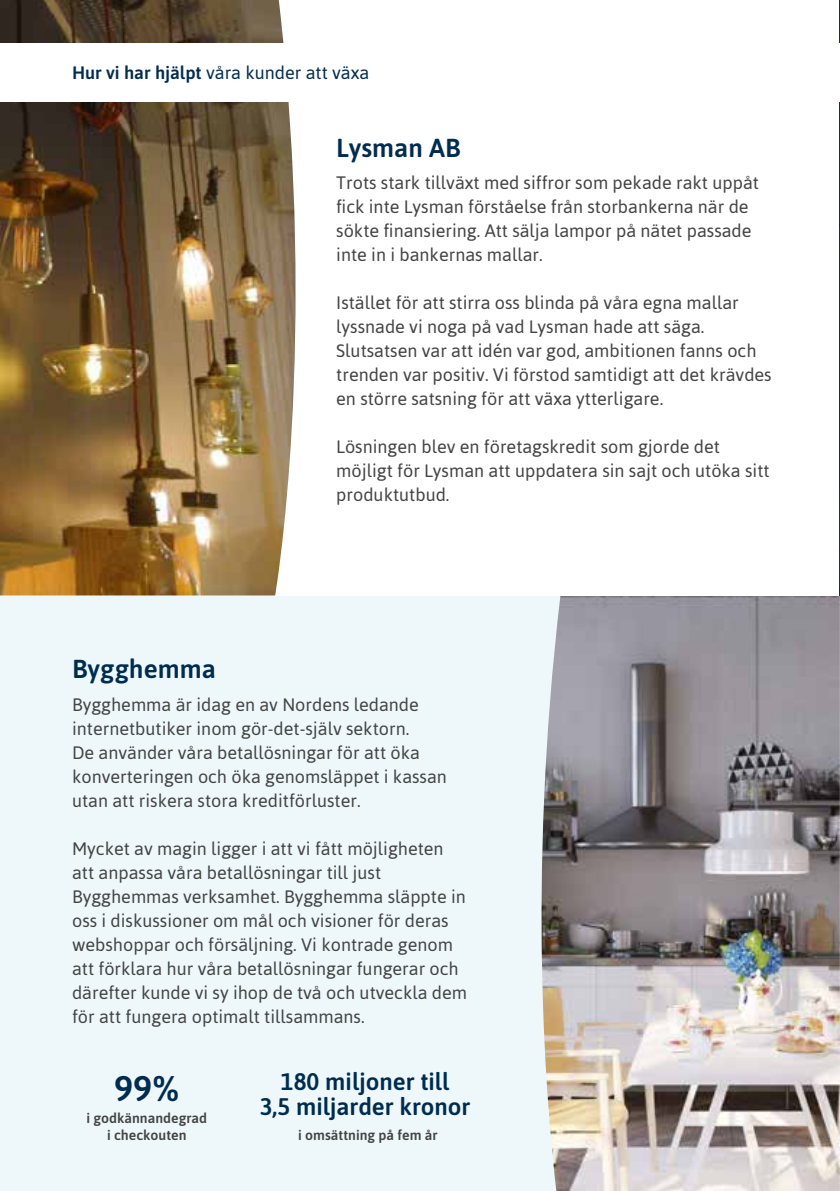
<style>
.page{position:relative;width:840px;height:1191px;background:#fff}
.page>*{position:absolute;margin:0;border:0;box-sizing:border-box;transform-origin:0 0}
.t1{font:600 35.6px "Asap";color:#002c50}
.t2{font:600 26px "Asap";color:#002c50}
.t3{font:600 24px/25.2px "Asap";color:#002c50;text-align:center}
.t4{font:18px/24px "Asap";color:#444}
.t5{font:18px "Asap";color:#002c50}
.t6{font:600 14px/16.8px "Asap";color:#444;text-align:center}
.s1{font-weight:600}
</style>
<div class="page">
<div style="left:0;top:596px;width:839px;height:595px;background:#eef8fb"></div>
<img style="left:839px;top:0;width:1px;height:595px">
<img style="left:0;top:0;width:296px;height:595px">
<img style="left:541px;top:596px;width:298px;height:595px">
<div style="left:0;top:43px;width:839px;height:59px;background:#fff"></div>
<p class="t5" style="left:72px;top:63px;width:298px"><span class="s1">Hur vi har hjälpt</span> våra kunder att växa</p>
<h2 class="t2" style="left:336px;top:130px;width:126px">Lysman AB</h2>
<p class="t4" style="left:336px;top:171px;width:424px">Trots stark tillväxt med siffror som pekade rakt uppåt fick inte Lysman förståelse från storbankerna när de sökte finansiering. Att sälja lampor på nätet passade inte in i bankernas mallar.</p>
<p class="t4" style="left:336px;top:290px;width:436px">Istället för att stirra oss blinda på våra egna mallar lyssnade vi noga på vad Lysman hade att säga.<br>Slutsatsen var att idén var god, ambitionen fanns och trenden var positiv. Vi förstod samtidigt att det krävdes en större satsning för att växa ytterligare.</p>
<p class="t4" style="left:336px;top:434px;width:434px">Lösningen blev en företagskredit som gjorde det möjligt för Lysman att uppdatera sin sajt och utöka sitt produktutbud.</p>
<h2 class="t2" style="left:72px;top:650px;width:145px">Bygghemma</h2>
<p class="t4" style="left:72px;top:693px;width:376px">Bygghemma är idag en av Nordens ledande internetbutiker inom gör-det-själv sektorn.<br>De använder våra betallösningar för att öka konverteringen och öka genomsläppet i kassan utan att riskera stora kreditförluster.</p>
<p class="t4" style="left:72px;top:836px;width:396px">Mycket av magin ligger i att vi fått möjligheten att anpassa våra betallösningar till just Bygghemmas verksamhet. Bygghemma släppte in oss i diskussioner om mål och visioner för deras webshoppar och försäljning. Vi kontrade genom att förklara hur våra betallösningar fungerar och därefter kunde vi sy ihop de två och utveckla dem för att fungera optimalt tillsammans.</p>
<h1 class="t1" style="left:114px;top:1063px;width:67px">99%</h1>
<p class="t6" style="left:86px;top:1109px;width:122px">i godkännandegrad i checkouten</p>
<h3 class="t3" style="left:260px;top:1068px;width:212px">180 miljoner till<br>3,5 miljarder kronor</h3>
<p class="t6" style="left:298px;top:1126px;width:141px">i omsättning på fem år</p>
</div>
